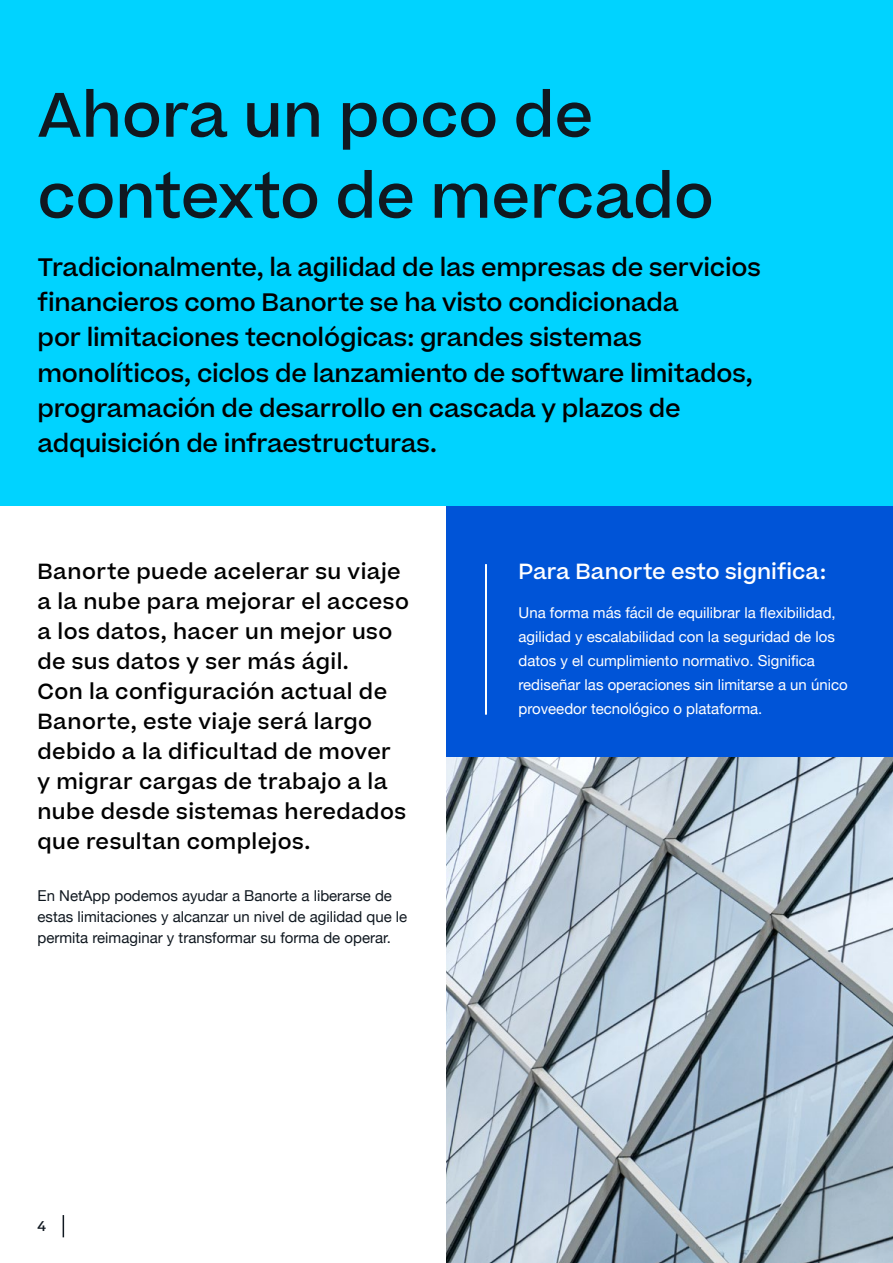
<style>
.page{position:relative;width:893px;height:1263px;background:#fff}
.page>*{position:absolute;margin:0;border:0;box-sizing:border-box;transform-origin:0 0}
.t1{font:500 60px/81px "Beatrice";color:#101820}
.SH_1{font:500 24.15px/35.2px "Beatrice";letter-spacing:-.01em;color:#000}
.SH_2{font:500 21px/30px "Beatrice";letter-spacing:.02em;color:#000}
.SH_2-2{font:500 21px "Beatrice";color:#fff}
.SH_2-3{font:15px/24px "Helvetica Neue";color:#fff}
.SH_2-4{font:15px/21px "Helvetica Neue";color:#101820}
.t2{font:500 13.5px "Beatrice";color:#101820}
</style>
<div class="page">
<div style="left:446px;top:505px;width:447px;height:253px;background:#0054d7"></div>
<div style="left:0;top:0;width:893px;height:505px;background:#00d3ff"></div>
<img style="left:446px;top:758px;width:447px;height:505px">
<svg style="left:485px;top:564px;width:2px;height:151px"></svg>
<svg style="left:63px;top:1215px;width:1px;height:22px"></svg>
<h2 class="t1" style="left:38px;top:74px;width:678px">Ahora un poco de contexto de mercado</h2>
<p class="SH_1" style="left:38px;top:249px;width:725px">Tradicionalmente, la agilidad de las empresas de servicios financieros como Banorte se ha visto condicionada<br>por limitaciones tecnológicas: grandes sistemas monolíticos, ciclos de lanzamiento de software limitados, programación de desarrollo en cascada y plazos de adquisición de infraestructuras.</p>
<p class="SH_2" style="left:38px;top:557px;width:373px">Banorte puede acelerar su viaje a la nube para mejorar el acceso a los datos, hacer un mejor uso de sus datos y ser más ágil.<br>Con la configuración actual de<br>Banorte, este viaje será largo debido a la dificultad de mover<br>y migrar cargas de trabajo a la nube desde sistemas heredados que resultan complejos.</p>
<p class="SH_2-4" style="left:38px;top:885px;width:371px">En NetApp podemos ayudar a Banorte a liberarse de estas limitaciones y alcanzar un nivel de agilidad que le permita reimaginar y transformar su forma de operar.</p>
<p class="t2" style="left:38px;top:1217px;width:10px">4</p>
<p class="SH_2-2" style="left:518px;top:558px;width:309px">Para Banorte esto significa:</p>
<p class="SH_2-3" style="left:518px;top:602px;width:331px">Una forma más fácil de equilibrar la flexibilidad, agilidad y escalabilidad con la seguridad de los datos y el cumplimiento normativo. Significa rediseñar las operaciones sin limitarse a un único proveedor tecnológico o plataforma.</p>
</div>
